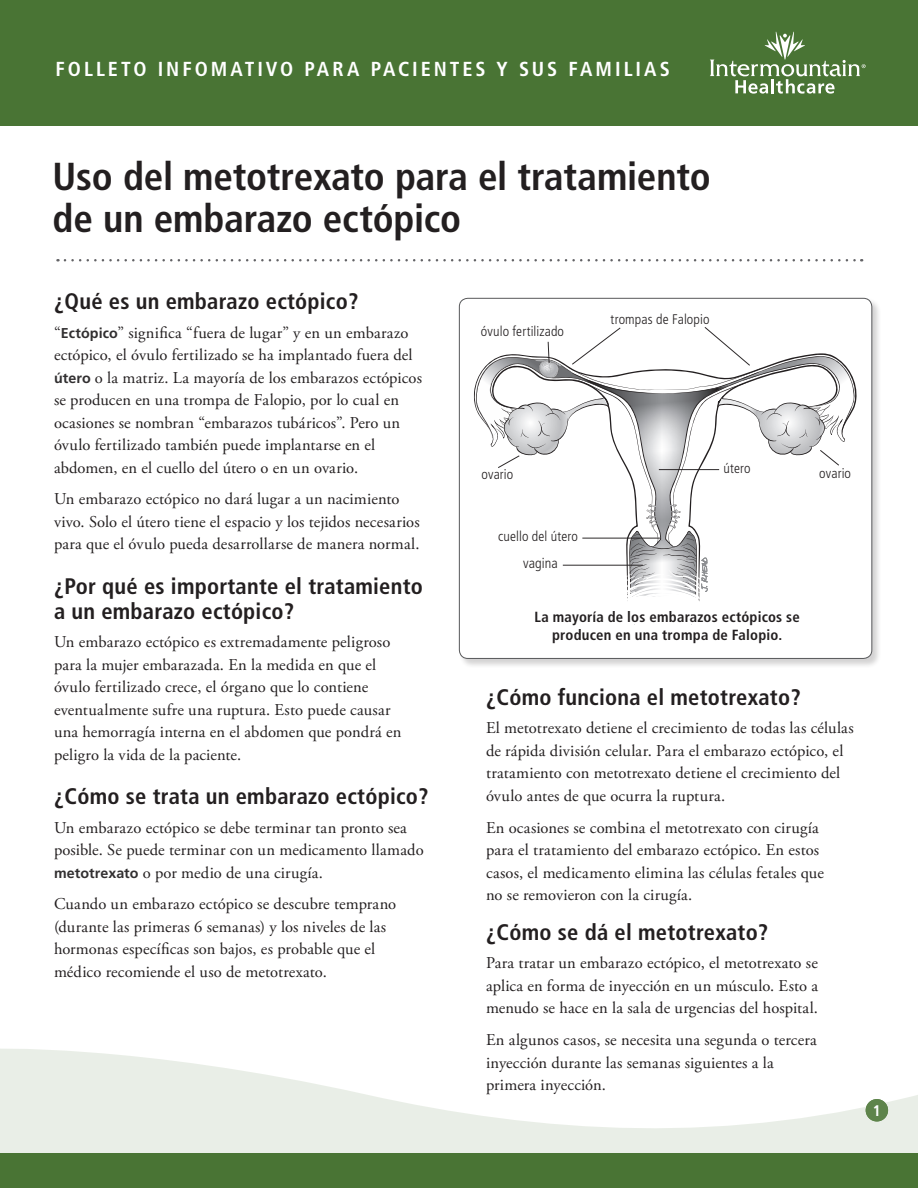
<style>
.page{position:relative;width:918px;height:1188px;background:#fff}
.page>*{position:absolute;margin:0;border:0;box-sizing:border-box;transform-origin:0 0}
.t1{font:700 condensed 39px/42.3px "Frutiger LT Std";letter-spacing:-.005em;color:#231f20}
.Level_1{font:700 condensed 22.5px/24.8px "Frutiger LT Std";letter-spacing:.01em;color:#231f20}
.t2{font:700 condensed 20.25px "Frutiger LT Std";letter-spacing:.145em;color:#fff}
.Main{font:16.5px/22.5px "Adobe Garamond Pro";letter-spacing:.01em;color:#231f20}
.t3{font:700 condensed 15.45px "Frutiger LT Std";color:#fff}
.t4{font:700 condensed 14.7px/17.5px "Frutiger LT Std";letter-spacing:.015em;color:#231f20;text-align:center}
.t5{font:300 condensed 14.25px "Frutiger LT Std";letter-spacing:.005em;color:#231f20}
.Illustration_labels{font:300 condensed 13.95px "Frutiger LT Std";letter-spacing:.01em;color:#231f20}
.s1{font-family:"Frutiger LT Std";font-weight:700;font-size:14.25px;color:#312f30}
</style>
<div class="page">
<svg style="left:0;top:1049px;width:918px;height:105px;fill:#e9eee7"></svg>
<div style="left:0;top:1154px;width:918px;height:34px;background:#497434"></div>
<div style="left:866px;top:1099px;width:22px;height:22px;background:#5e844b;border-radius:50%"></div>
<div style="left:0;top:0;width:918px;height:126px;background:#497434"></div>
<svg style="left:710px;top:32px;width:156px;height:62px"></svg>
<div style="left:458px;top:297px;width:424px;height:371px;background:#231f20;opacity:.2"></div>
<div style="left:459px;top:298px;width:413px;height:360px;background:#fff;border-radius:9px"></div>
<div style="left:459px;top:298px;width:413px;height:361px;border:1px solid #57585a;border-radius:9px"></div>
<svg style="left:474px;top:327px;width:382px;height:274px"></svg>
<hr style="left:563px;top:565px;width:80px;height:1px;background:#231f20">
<svg style="left:65px;top:259px;width:797px;height:2px"></svg>
<p class="t2" style="left:56px;top:57px;width:616px">FOLLETO INFOMATIVO PARA PACIENTES Y SUS FAMILIAS</p>
<p class="t1" style="left:53px;top:155px;width:660px">Uso del metotrexato para el tratamiento de un embarazo ectópico</p>
<p class="Level_1" style="left:54px;top:289px;width:306px">¿Qué es un embarazo ectópico?</p>
<p class="Main" style="left:54px;top:322px;width:370px">“<span class="s1">Ectópico</span>” significa “fuera de lugar” y en un embarazo ectópico, el óvulo fertilizado se ha implantado fuera del <span class="s1">útero</span> o la matriz. La mayoría de los embarazos ectópicos se producen en una trompa de Falopio, por lo cual en ocasiones se nombran “embarazos tubáricos”. Pero un óvulo fertilizado también puede implantarse en el abdomen, en el cuello del útero o en un ovario.</p>
<p class="Main" style="left:54px;top:488px;width:367px">Un embarazo ectópico no dará lugar a un nacimiento vivo. Solo el útero tiene el espacio y los tejidos necesarios para que el óvulo pueda desarrollarse de manera normal.</p>
<p class="Level_1" style="left:54px;top:574px;width:370px">¿Por qué es importante el tratamiento a un embarazo ectópico?</p>
<p class="Main" style="left:54px;top:631px;width:349px">Un embarazo ectópico es extremadamente peligroso para la mujer embarazada. En la medida en que el óvulo fertilizado crece, el órgano que lo contiene eventualmente sufre una ruptura. Esto puede causar una hemorragía interna en el abdomen que pondrá en peligro la vida de la paciente.</p>
<p class="Level_1" style="left:54px;top:784px;width:376px">¿Cómo se trata un embarazo ectópico?</p>
<p class="Main" style="left:54px;top:817px;width:371px">Un embarazo ectópico se debe terminar tan pronto sea posible. Se puede terminar con un medicamento llamado <span class="s1">metotrexato</span> o por medio de una cirugía.</p>
<p class="Main" style="left:54px;top:893px;width:344px">Cuando un embarazo ectópico se descubre temprano (durante las primeras 6 semanas) y los niveles de las hormonas específicas son bajos, es probable que el médico recomiende el uso de metotrexato.</p>
<p class="Illustration_labels" style="left:481px;top:323px;width:85px">óvulo fertilizado</p>
<p class="Illustration_labels" style="left:611px;top:312px;width:100px">trompas de Falopio</p>
<p class="Illustration_labels" style="left:723px;top:461px;width:29px">útero</p>
<p class="Illustration_labels" style="left:482px;top:466px;width:33px">ovario</p>
<p class="Illustration_labels" style="left:819px;top:466px;width:33px">ovario</p>
<p class="Illustration_labels" style="left:498px;top:528px;width:81px">cuello del útero</p>
<p class="t5" style="left:523px;top:555px;width:36px">vagina</p>
<p class="t4" style="left:534px;top:608px;width:267px">La mayoría de los embarazos ectópicos se producen en una trompa de Falopio.</p>
<p class="Level_1" style="left:486px;top:685px;width:316px">¿Cómo funciona el metotrexato?</p>
<p class="Main" style="left:486px;top:717px;width:369px">El metotrexato detiene el crecimiento de todas las células de rápida división celular. Para el embarazo ectópico, el tratamiento con metotrexato detiene el crecimiento del óvulo antes de que ocurra la ruptura.</p>
<p class="Main" style="left:486px;top:817px;width:339px">En ocasiones se combina el metotrexato con cirugía para el tratamiento del embarazo ectópico. En estos casos, el medicamento elimina las células fetales que no se removieron con la cirugía.</p>
<p class="Level_1" style="left:486px;top:920px;width:284px">¿Cómo se dá el metotrexato?</p>
<p class="Main" style="left:486px;top:952px;width:334px;text-align:justify">Para tratar un embarazo ectópico, el metotrexato se aplica en forma de inyección en un músculo. Esto a menudo se hace en la sala de urgencias del hospital.</p>
<p class="Main" style="left:486px;top:1029px;width:332px">En algunos casos, se necesita una segunda o tercera inyección durante las semanas siguientes a la primera inyección.</p>
<p class="t3" style="left:873px;top:1101px;width:10px">1</p>
</div>
